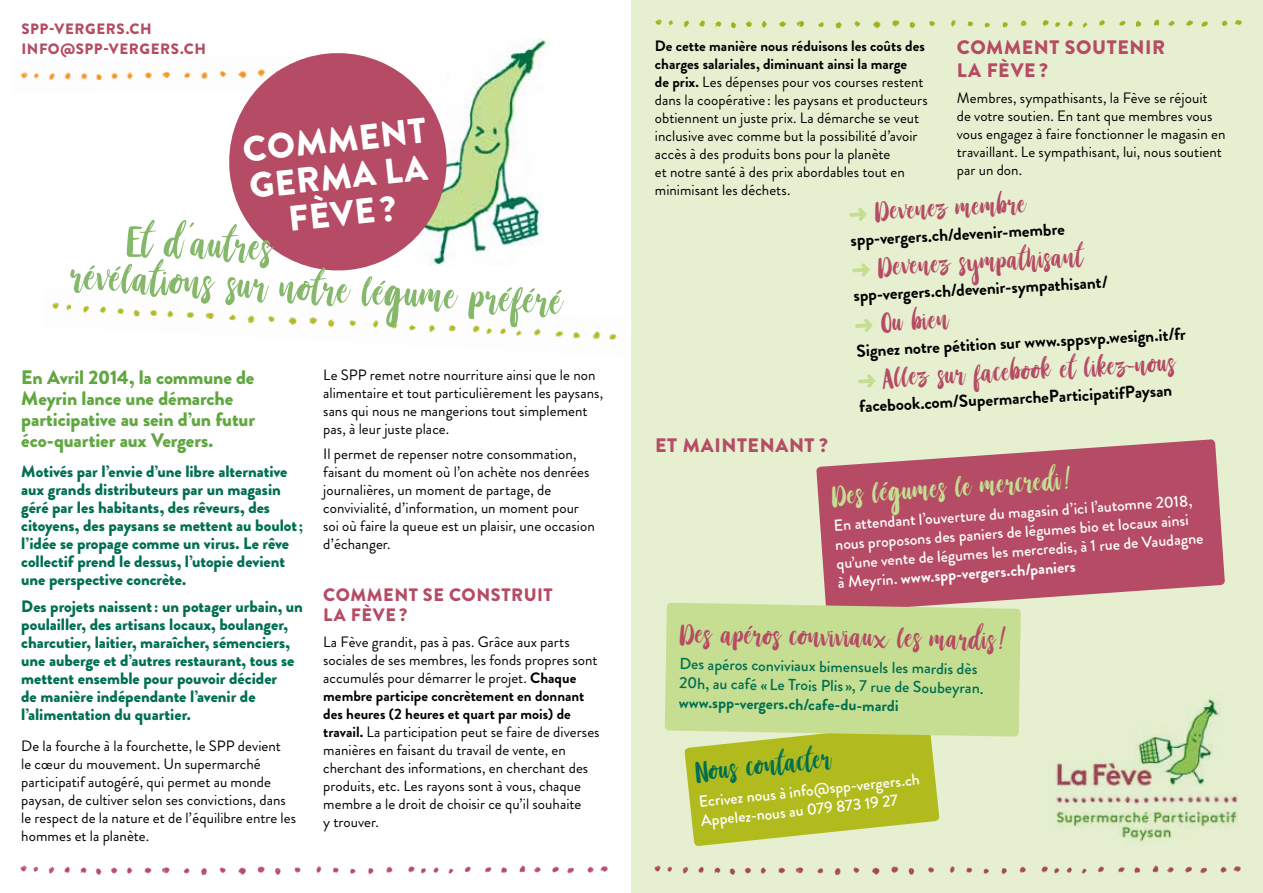
<style>
.page{position:relative;width:1263px;height:893px;background:#fff}
.page>*{position:absolute;margin:0;border:0;box-sizing:border-box;transform-origin:0 0}
.t1{font:48.15px/38.5px "Stay Wildy Personal Use Only";color:#85b86b}
.t2{font:900 35.4px/36.9px "Brandon Grotesque";color:#fff}
.t3{font:33.6px "Stay Wildy Personal Use Only";color:#b54b64}
.t4{font:33.6px "Stay Wildy Personal Use Only";color:#c5de92}
.t5{font:33.6px "Stay Wildy Personal Use Only";color:#006f51}
.t6{font:32.7px "Stay Wildy Personal Use Only";color:#b54b64}
.t7{font:900 19.5px/21px "Brandon Grotesque";letter-spacing:-.005em;color:#61a741}
.t8{font:900 19.5px/22.5px "Brandon Grotesque";letter-spacing:.03em;color:#b54b64}
.t9{font:900 18px/19.5px "Brandon Grotesque";letter-spacing:.035em;color:#b54b64}
.t10{font:700 17.25px "Brandon Grotesque";color:#000}
.t11{font:900 16.5px/18px "Brandon Grotesque";letter-spacing:-.005em;color:#006f51}
.t12{font:500 16.05px/19.2px "Brandon Grotesque";color:#fff}
.t13{font:500 16.05px/19.2px "Brandon Grotesque";color:#006f51}
.t14{font:700 16.05px "Brandon Grotesque";color:#006f51}
.t15{font:15px/18px "Brandon Grotesque";color:#000}
.t16{font:900 15px/20.5px "Brandon Grotesque";letter-spacing:.04em;color:#b54b64}
.s1{font-weight:700}
.s2{font-family:"Affectionately Yours"}
.s3{font-family:"Affectionately Yours";font-size:32.7px}
</style>
<div class="page">
<div style="left:631px;top:0;width:632px;height:893px;background:#e6f0d1"></div>
<img style="left:52px;top:302px;width:565px;height:38px">
<img style="left:20px;top:71px;width:203px;height:10px">
<img style="left:20px;top:865px;width:588px;height:11px">
<img style="left:452px;top:38px;width:98px;height:216px">
<svg style="left:223px;top:53px;width:229px;height:218px;fill:#b54b64"></svg>
<svg style="left:556px;top:290px;width:6px;height:5px"></svg>
<svg style="left:506px;top:287px;width:6px;height:5px"></svg>
<svg style="left:380px;top:280px;width:6px;height:5px"></svg>
<svg style="left:89px;top:265px;width:6px;height:5px"></svg>
<svg style="left:115px;top:266px;width:6px;height:5px"></svg>
<svg style="left:189px;top:222px;width:5px;height:6px"></svg>
<svg style="left:529px;top:288px;width:6px;height:5px"></svg>
<img style="left:655px;top:19px;width:587px;height:10px">
<img style="left:1050px;top:698px;width:188px;height:148px">
<svg style="left:849px;top:208px;width:18px;height:13px"></svg>
<svg style="left:852px;top:263px;width:18px;height:13px"></svg>
<svg style="left:855px;top:319px;width:18px;height:13px"></svg>
<svg style="left:858px;top:374px;width:18px;height:13px"></svg>
<svg style="left:684px;top:737px;width:256px;height:109px"></svg>
<svg style="left:816px;top:439px;width:409px;height:164px;background:#bb6273"></svg>
<svg style="left:882px;top:482px;width:6px;height:4px"></svg>
<div style="left:665px;top:603px;width:356px;height:134px;background:#c5de92"></div>
<svg style="left:748px;top:625px;width:5px;height:5px"></svg>
<img style="left:654px;top:865px;width:587px;height:11px">
<p class="t16" style="left:21px;top:19px;width:186px">spp-vergers.ch info@spp-vergers.ch</p>
<h2 class="t2" style="left:241px;top:132px;width:186px;rotate:-6deg">Comm ent germa</h2>
<h2 class="t2" style="left:283px;top:164px;width:136px;text-indent:100px;rotate:-6deg">La<br>Fève?</h2>
<h1 class="t1" style="left:71px;top:224px;width:495px;text-indent:57px;rotate:3deg">Et d autres<br>revelations sur notre legume prefere</h1>
<h3 class="t7" style="left:21px;top:367px;width:236px">En Avril 2014, la commune de<br>Meyrin lance une démarche participative au sein d’un futur éco-quartier aux Vergers.</h3>
<p class="t11" style="left:21px;top:463px;width:283px">Motivés par l’envie d’une libre alternative aux grands distributeurs par un magasin géré par les habitants, des rêveurs, des citoyens, des paysans se mettent au boulot; l’idée se propage comme un virus. Le rêve collectif prend le dessus, l’utopie devient une perspective concrète.</p>
<p class="t11" style="left:21px;top:597px;width:283px">Des projets naissent: un potager urbain, un poulailler, des artisans locaux, boulanger, charcutier, laitier, maraîcher, sémenciers, une auberge et d’autres restaurant, tous se mettent ensemble pour pouvoir décider<br>de manière indépendante l’avenir de l’alimentation du quartier.</p>
<p class="t15" style="left:21px;top:737px;width:276px">De la fourche à la fourchette, le SPP devient<br>le cœur du mouvement. Un supermarché participatif autogéré, qui permet au monde paysan, de cultiver selon ses convictions, dans le respect de la nature et de l’équilibre entre les hommes et la planète.</p>
<p class="t15" style="left:323px;top:366px;width:282px">Le SPP remet notre nourriture ainsi que le non alimentaire et tout particulièrement les paysans, sans qui nous ne mangerions tout simplement pas, à leur juste place.</p>
<p class="t15" style="left:323px;top:445px;width:273px">Il permet de repenser notre consommation, faisant du moment où l’on achète nos denrées journalières, un moment de partage, de convivialité, d’information, un moment pour soi où faire la queue est un plaisir, une occasion d’échanger.</p>
<p class="t9" style="left:323px;top:585px;width:231px">Comment se construit<br>La Fève?</p>
<p class="t15" style="left:323px;top:633px;width:278px">La Fève grandit, pas à pas. Grâce aux parts sociales de ses membres, les fonds propres sont accumulés pour démarrer le projet. <span class="s1">Chaque membre participe concrètement en donnant des heures (2 heures et quart par mois) de travail.</span> La participation peut se faire de diverses manières en faisant du travail de vente, en cherchant des informations, en cherchant des produits, etc. Les rayons sont à vous, chaque membre a le droit de choisir ce qu’il souhaite<br>y trouver.</p>
<p class="t15" style="left:655px;top:37px;width:274px"><span class="s1">De cette manière nous réduisons les coûts des charges salariales, diminuant ainsi la marge<br>de prix.</span> Les dépenses pour vos courses restent dans la coopérative : les paysans et producteurs obtiennent un juste prix. La démarche se veut inclusive avec comme but la possibilité d’avoir accès à des produits bons pour la planète<br>et notre santé à des prix abordables tout en minimisant les déchets.</p>
<h3 class="t8" style="left:957px;top:36px;width:210px">Comment soutenir la Fève?</h3>
<p class="t15" style="left:957px;top:89px;width:270px">Membres, sympathisants, la Fève se réjouit de votre soutien. En tant que membres vous vous engagez à faire fonctionner le magasin en travaillant. Le sympathisant, lui, nous soutient par un don.</p>
<h3 class="t6" style="left:874px;top:195px;width:151px;rotate:-3deg">Devenez membre</h3>
<p class="t10" style="left:850px;top:228px;width:216px;rotate:-3deg">spp-vergers.ch/devenir-membre</p>
<h3 class="t6" style="left:877px;top:251px;width:205px;rotate:-3deg">Devenez sympathisant</h3>
<p class="t10" style="left:853px;top:283px;width:256px;rotate:-3deg">spp-vergers.ch/devenir-sympathisant/</p>
<h3 class="t6" style="left:880px;top:306px;width:69px;rotate:-3deg">Ou bien</h3>
<p class="t10" style="left:856px;top:339px;width:331px;rotate:-3deg">Signez notre pétition sur www.sppsvp.wesign.it/fr</p>
<h3 class="t6" style="left:883px;top:362px;width:292px;rotate:-3deg">Allez sur facebook et likez<span class="s2">-</span>nous</h3>
<p class="t10" style="left:859px;top:394px;width:315px;rotate:-3deg">facebook.com/SupermarcheParticipatifPaysan</p>
<h3 class="t8" style="left:655px;top:434px;width:174px">Et maintenant ?</h3>
<h3 class="t4" style="left:831px;top:479px;width:238px;rotate:-4deg">Des legumes le mercredi<span class="s3">!</span></h3>
<p class="t12" style="left:833px;top:516px;width:369px;rotate:-4deg">En attendant l’ouverture du magasin d’ici l’automne 2018, nous proposons des paniers de légumes bio et locaux ainsi qu’une vente de légumes les mercredis, à 1 rue de Vaudagne à Meyrin. <span class="s1">www.spp-vergers.ch/paniers</span></p>
<h3 class="t3" style="left:680px;top:618px;width:324px;rotate:1deg">Des aperos conviviaux les mardis<span class="s3">!</span></h3>
<p class="t13" style="left:680px;top:654px;width:306px;rotate:1deg">Des apéros conviviaux bimensuels les mardis dès<br>20h, au café «Le Trois Plis », 7 rue de Soubeyran.</p>
<p class="t14" style="left:679px;top:691px;width:221px;rotate:1deg">www.spp-vergers.ch/cafe-du-mardi</p>
<h3 class="t5" style="left:694px;top:756px;width:136px;rotate:-6deg">Nous contacter</h3>
<p class="t12" style="left:698px;top:792px;width:224px;rotate:-6deg">Ecrivez nous à info@spp-vergers.ch<br>Appelez-nous au 079 873 19 27</p>
</div>
